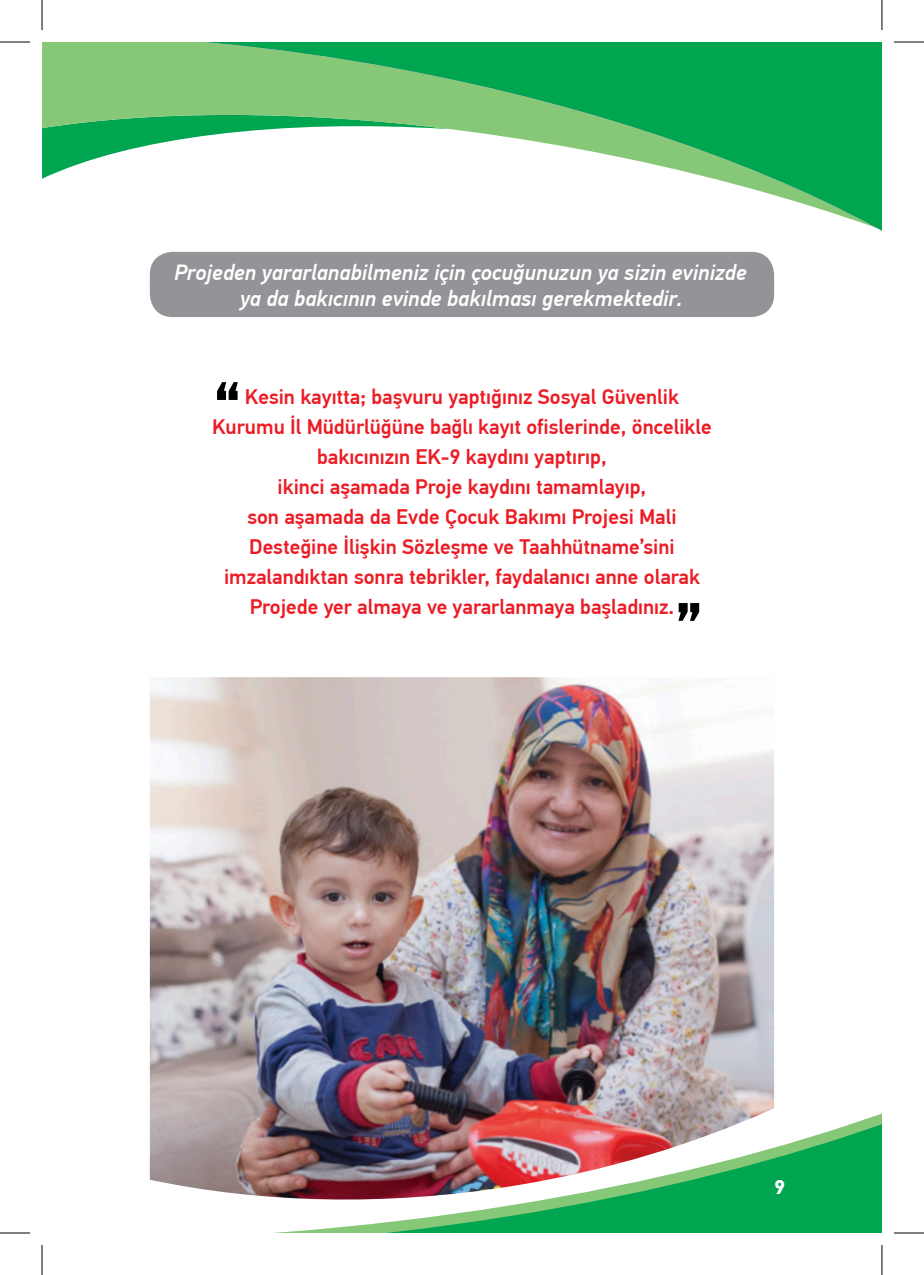
<style>
.page{position:relative;width:924px;height:1275px;background:#fff}
.page>*{position:absolute;margin:0;border:0;box-sizing:border-box;transform-origin:0 0}
.t1{font:500 66px "PF Din Text Pro";color:#000}
.t2{font:italic 500 22px/26px "PF Din Text Pro";color:#fff;text-align:center}
.t3{font:500 21px/30px "PF Din Text Pro";color:#ec1b24;text-align:center}
.t4{font:700 20px "PF Din Text Pro";color:#fff}
</style>
<div class="page">
<svg style="left:42px;top:42px;width:839px;height:188px"></svg>
<svg style="left:149px;top:1118px;width:732px;height:115px;fill:#00a550"></svg>
<div style="left:150px;top:252px;width:623px;height:65px;background:#939498;border-radius:23px"></div>
<img style="left:150px;top:677px;width:623px;height:529px">
<hr style="left:0;top:42px;width:30px;height:1px;background:#000">
<hr style="left:893px;top:42px;width:30px;height:1px;background:#000">
<hr style="left:0;top:1232px;width:30px;height:1px;background:#000">
<hr style="left:893px;top:1232px;width:30px;height:1px;background:#000">
<hr style="left:42px;top:0;width:1px;height:30px;background:#000">
<hr style="left:42px;top:1245px;width:1px;height:30px;background:#000">
<hr style="left:881px;top:0;width:1px;height:30px;background:#000">
<hr style="left:881px;top:1245px;width:1px;height:30px;background:#000">
<p class="t2" style="left:174px;top:259px;width:574px">Projeden yararlanabilmeniz için çocuğunuzun ya sizin evinizde ya da bakıcının evinde bakılması gerekmektedir.</p>
<h1 class="t1" style="left:215px;top:368px;width:26px">“</h1>
<p class="t3" style="left:212px;top:382px;width:501px">Kesin kayıtta; başvuru yaptığınız Sosyal Güvenlik Kurumu İl Müdürlüğüne bağlı kayıt ofislerinde, öncelikle bakıcınızın EK-9 kaydını yaptırıp,<br>ikinci aşamada Proje kaydını tamamlayıp,<br>son aşamada da Evde Çocuk Bakımı Projesi Mali Desteğine İlişkin Sözleşme ve Taahhütname’sini imzalandıktan sonra tebrikler, faydalanıcı anne olarak Projede yer almaya ve yararlanmaya başladınız.</p>
<h1 class="t1" style="left:676px;top:589px;width:26px">”</h1>
<p class="t4" style="left:773px;top:1175px;width:12px">9</p>
</div>
